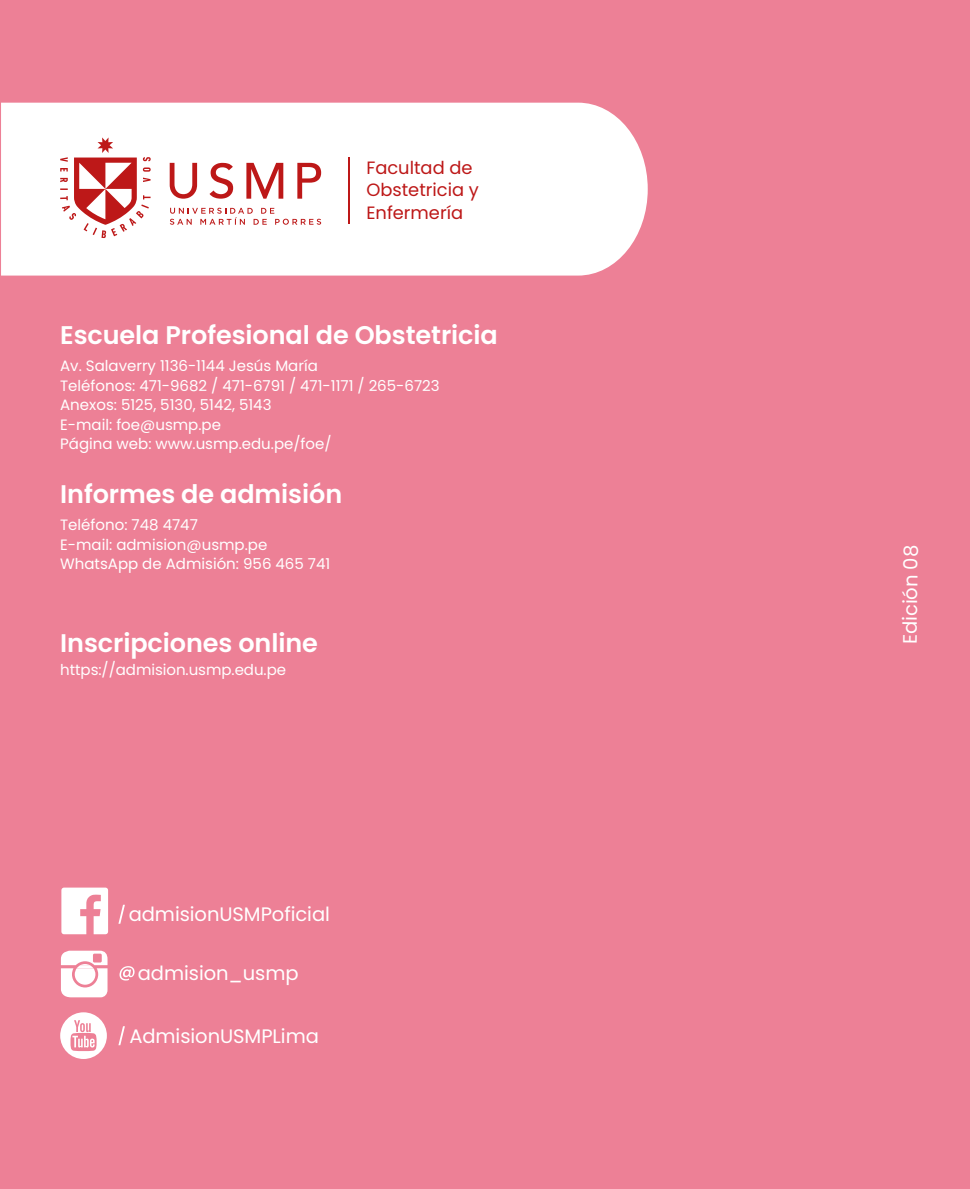
<style>
.page{position:relative;width:970px;height:1189px;background:#fff}
.page>*{position:absolute;margin:0;border:0;box-sizing:border-box;transform-origin:0 0}
.t1{font:600 25.5px "Poppins";letter-spacing:-.005em;color:#fff}
.t2{font:19.5px "Poppins";letter-spacing:-.005em;color:#fff}
.t3{font:17.85px/22.5px "Poppins";color:#bd1818}
.t4{font:15px/19.5px "Poppins";color:#fff}
</style>
<div class="page">
<div style="left:0;top:0;width:969px;height:1189px;background:#ed8096"></div>
<svg style="left:61px;top:887px;width:47px;height:47px"></svg>
<svg style="left:61px;top:951px;width:46px;height:46px;background:#fbe6ea"></svg>
<svg style="left:60px;top:1012px;width:47px;height:47px"></svg>
<svg style="left:118px;top:905px;width:7px;height:19px"></svg>
<svg style="left:118px;top:1026px;width:7px;height:19px"></svg>
<svg style="left:119px;top:966px;width:15px;height:14px"></svg>
<div style="left:1px;top:103px;width:646px;height:173px;background:#fff"></div>
<hr style="left:348px;top:157px;width:1px;height:67px;background:#bd1818">
<svg style="left:170px;top:208px;width:151px;height:17px;background:#f3d8d8"></svg>
<svg style="left:170px;top:163px;width:27px;height:36px"></svg>
<svg style="left:209px;top:163px;width:24px;height:36px"></svg>
<svg style="left:246px;top:163px;width:37px;height:36px"></svg>
<svg style="left:297px;top:163px;width:24px;height:36px"></svg>
<svg style="left:60px;top:137px;width:91px;height:101px;background:#eab7b7"></svg>
<p class="t3" style="left:366px;top:156px;width:114px">Facultad de<br>Obstetricia y<br>Enfermería</p>
<h1 class="t1" style="left:60px;top:321px;width:439px">Escuela Profesional de Obstetricia</h1>
<p class="t4" style="left:60px;top:356px;width:381px">Av. Salaverry 1136-1144 Jesús María<br>Teléfonos: 471-9682 / 471-6791 / 471-1171 / 265-6723<br>Anexos: 5125, 5130, 5142, 5143<br>E-mail: foe@usmp.pe<br>Página web: www.usmp.edu.pe/foe/</p>
<h1 class="t1" style="left:60px;top:479px;width:283px">Informes de admisión</h1>
<p class="t4" style="left:60px;top:515px;width:272px">Teléfono: 748 4747<br>E-mail: admision@usmp.pe<br>WhatsApp de Admisión: 956 465 741</p>
<h1 class="t1" style="left:60px;top:629px;width:259px">Inscripciones online</h1>
<p class="t4" style="left:60px;top:660px;width:227px">https://admision.usmp.edu.pe</p>
<h2 class="t2" style="left:129px;top:903px;width:203px">admisionUSMPoficial</h2>
<h2 class="t2" style="left:138px;top:961px;width:162px">admision_usmp</h2>
<h2 class="t2" style="left:129px;top:1025px;width:191px">AdmisionUSMPLima</h2>
<h2 class="t2" style="left:898px;top:644px;width:100px;rotate:-89deg">Edición 08</h2>
</div>
